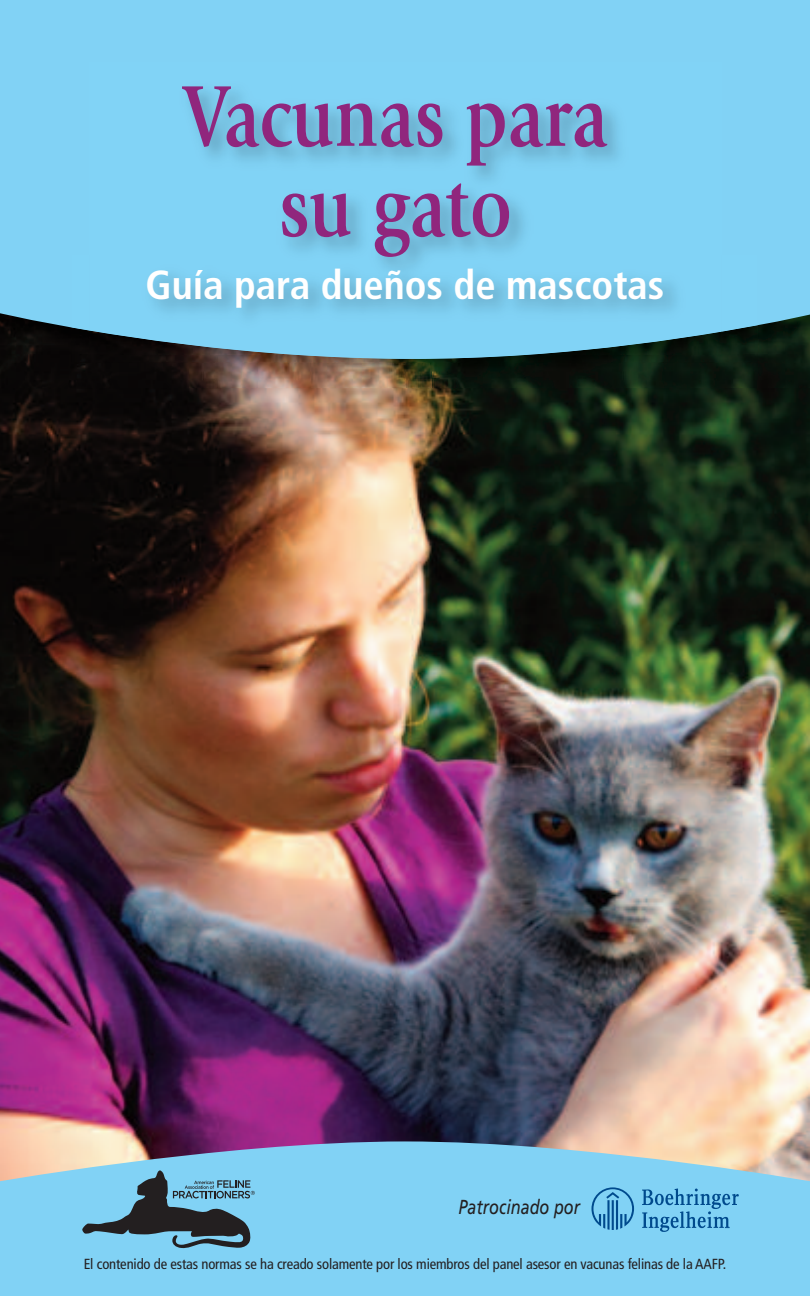
<style>
.page{position:relative;width:810px;height:1296px;background:#fff}
.page>*{position:absolute;margin:0;border:0;box-sizing:border-box;transform-origin:0 0}
.t1{font:700 90px/90px "Giovanni";color:#90267d;text-align:center;scale:.8 1}
.t2{font:700 condensed 40.5px "Frutiger";color:#fff}
.t3{font:italic 20.25px "Frutiger";color:#231f20;scale:.8 1}
.t4{font:condensed 14.62px "Frutiger";letter-spacing:-.01em;color:#231f20}
</style>
<div class="page">
<img style="left:0;top:388px;width:810px;height:753px">
<img style="left:0;top:360px;width:810px;height:28px">
<div style="left:0;top:0;width:810px;height:360px;background:#81d2f5"></div>
<svg style="left:0;top:1141px;width:810px;height:155px;background:#8aceeb"></svg>
<img style="left:89px;top:62px;width:632px;height:263px">
<img style="left:71px;top:325px;width:687px;height:37px">
<div style="left:721px;top:254px;width:37px;height:78px;background:#81d3f6"></div>
<img style="left:297px;top:355px;width:229px;height:4px">
<img style="left:71px;top:254px;width:18px;height:76px">
<img style="left:526px;top:332px;width:195px;height:23px">
<img style="left:89px;top:330px;width:208px;height:25px">
<img style="left:377px;top:254px;width:27px;height:3px">
<svg style="left:82px;top:1170px;width:173px;height:78px;background:#5d8ea5"></svg>
<svg style="left:591px;top:1187px;width:43px;height:43px;background:#5dacd8"></svg>
<svg style="left:642px;top:1189px;width:97px;height:43px;background:#61b0db"></svg>
<h1 class="t1" style="left:184px;top:78px;width:532px">Vacunas para su gato</h1>
<h2 class="t2" style="left:146px;top:268px;width:520px">Guía para dueños de mascotas</h2>
<h3 class="t3" style="left:459px;top:1199px;width:153px">Patrocinado por</h3>
<p class="t4" style="left:84px;top:1258px;width:644px">El contenido de estas normas se ha creado solamente por los miembros del panel asesor en vacunas felinas de la AAFP.</p>
</div>
